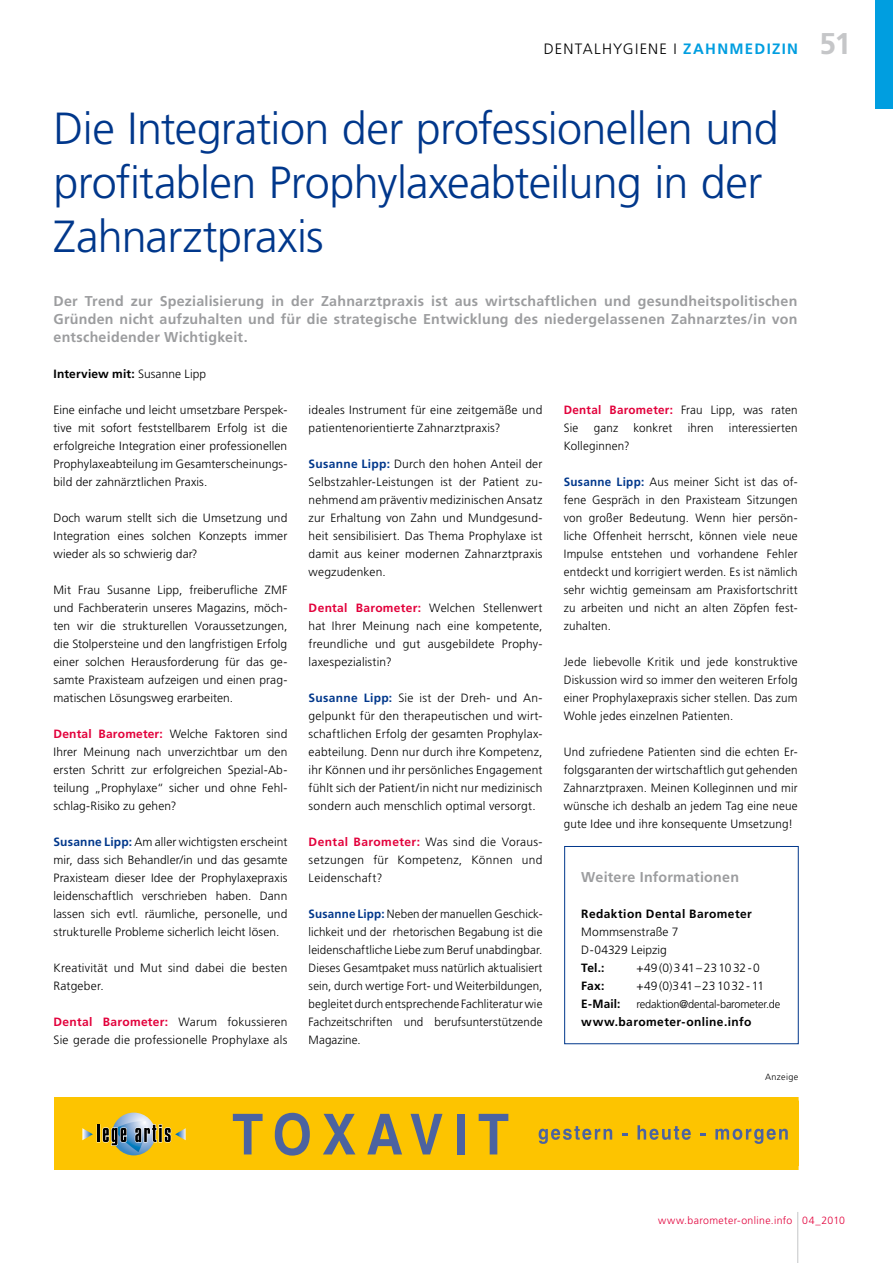
<style>
.page{position:relative;width:893px;height:1263px;background:#fff}
.page>*{position:absolute;margin:0;border:0;box-sizing:border-box;transform-origin:0 0}
.t1{font:300 45px/54px "Frutiger LT Std";letter-spacing:-.015em;color:#00378b}
.t2{font:300 15px "Frutiger LT Std";letter-spacing:.085em;color:#000}
.t3{font:700 14.25px/18px "Frutiger LT Std";letter-spacing:.02em;color:#9c9d9f;text-align:justify}
.t4{font:300 12px/18px "Frutiger LT Std";letter-spacing:.015em;color:#000;text-align:justify}
.t5{font:700 12px "Frutiger LT Std";letter-spacing:.03em;color:#000}
.t6{font:700 12px "Frutiger LT Std";letter-spacing:.01em;color:#000}
.t7{font:300 11.25px "Frutiger LT Std";letter-spacing:-.02em;color:#000}
.t8{font:300 10.5px "Frutiger LT Std";letter-spacing:.035em;color:#e2003b}
.t9{font:300 9px "Frutiger LT Std";letter-spacing:.04em;color:#000}
.s1{font-weight:700;color:#009ee0}
.s2{font-weight:700;font-size:30px;color:#c5c6c8}
.s3{font-weight:300}
.s4{font-weight:700;color:#e2003b}
.s5{font-weight:700;color:#00378b}
</style>
<div class="page">
<hr style="left:797px;top:1212px;width:1px;height:51px;background:#c5c6c8">
<div style="left:564px;top:846px;width:235px;height:198px;border:1px solid #00378b"></div>
<div style="left:54px;top:1097px;width:744px;height:73px;background:#fdc400"></div>
<svg style="left:233px;top:1114px;width:30px;height:40px"></svg>
<svg style="left:275px;top:1113px;width:35px;height:42px"></svg>
<svg style="left:323px;top:1114px;width:32px;height:40px"></svg>
<svg style="left:367px;top:1114px;width:35px;height:40px"></svg>
<svg style="left:411px;top:1114px;width:31px;height:40px"></svg>
<div style="left:457px;top:1114px;width:8px;height:40px;background:#4c63a0"></div>
<svg style="left:479px;top:1114px;width:29px;height:40px"></svg>
<svg style="left:539px;top:1126px;width:73px;height:18px"></svg>
<svg style="left:637px;top:1125px;width:54px;height:15px"></svg>
<svg style="left:715px;top:1129px;width:73px;height:15px"></svg>
<svg style="left:112px;top:1112px;width:44px;height:43px"></svg>
<svg style="left:82px;top:1128px;width:11px;height:12px"></svg>
<hr style="left:97px;top:1125px;width:3px;height:17px;background:#000">
<svg style="left:102px;top:1121px;width:84px;height:31px"></svg>
<div style="left:876px;top:0;width:17px;height:108px;background:#009ee0"></div>
<p class="t2" style="left:544px;top:40px;width:309px">DENTALHYGIENE I <span class="s1">ZAHNMEDIZIN</span> <span class="s2">51</span></p>
<h1 class="t1" style="left:54px;top:102px;width:727px">Die Integration der professionellen und profitablen Prophylaxeabteilung in der<br>Zahnarztpraxis</h1>
<p class="t3" style="left:54px;top:292px;width:745px">Der Trend zur Spezialisierung in der Zahnarztpraxis ist aus wirtschaftlichen und gesundheitspolitischen Gründen nicht aufzuhalten und für die strategische Entwicklung des niedergelassenen Zahnarztes/in von entscheidender Wichtigkeit.</p>
<p class="t6" style="left:54px;top:367px;width:154px">Interview mit: <span class="s3">Susanne Lipp</span></p>
<p class="t4" style="left:54px;top:401px;width:235px">Eine einfache und leicht umsetzbare Perspek&shy;tive mit sofort feststellbarem Erfolg ist die erfolgreiche Integration einer professionellen Prophylaxeabteilung im Gesamterscheinungs&shy;bild der zahnärztlichen Praxis.</p>
<p class="t4" style="left:54px;top:509px;width:235px">Doch warum stellt sich die Umsetzung und Integration eines solchen Konzepts immer wieder als so schwierig dar?</p>
<p class="t4" style="left:54px;top:581px;width:235px">Mit Frau Susanne Lipp, freiberufliche ZMF und Fachberaterin unseres Magazins, möch&shy;ten wir die strukturellen Voraussetzungen, die Stolpersteine und den langfristigen Erfolg einer solchen Herausforderung für das ge&shy;samte Praxisteam aufzeigen und einen prag&shy;matischen Lösungsweg erarbeiten.</p>
<p class="t4" style="left:54px;top:725px;width:235px"><span class="s4">Dental Barometer:</span> Welche Faktoren sind Ihrer Meinung nach unverzichtbar um den ersten Schritt zur erfolgreichen Spezial-Ab&shy;teilung „Prophylaxe“ sicher und ohne Fehl&shy;schlag-Risiko zu gehen?</p>
<p class="t4" style="left:54px;top:833px;width:235px"><span class="s5">Susanne Lipp:</span> Am aller wichtigsten erscheint mir, dass sich Behandler/in und das gesamte Praxisteam dieser Idee der Prophylaxepraxis leidenschaftlich verschrieben haben. Dann lassen sich evtl. räumliche, personelle, und strukturelle Probleme sicherlich leicht lösen.</p>
<p class="t4" style="left:54px;top:959px;width:235px">Kreativität und Mut sind dabei die besten<br>Ratgeber.</p>
<p class="t4" style="left:54px;top:1013px;width:235px"><span class="s4">Dental Barometer:</span> Warum fokussieren<br>Sie gerade die professionelle Prophylaxe als</p>
<p class="t4" style="left:309px;top:401px;width:235px">ideales Instrument für eine zeitgemäße und patientenorientierte Zahnarztpraxis?</p>
<p class="t4" style="left:309px;top:455px;width:235px"><span class="s5">Susanne Lipp:</span> Durch den hohen Anteil der Selbstzahler-Leistungen ist der Patient zu&shy;nehmend am präventiv medizinischen Ansatz zur Erhaltung von Zahn und Mundgesund&shy;heit sensibilisiert. Das Thema Prophylaxe ist damit aus keiner modernen Zahnarztpraxis wegzudenken.</p>
<p class="t4" style="left:309px;top:599px;width:235px"><span class="s4">Dental Barometer:</span> Welchen Stellenwert hat Ihrer Meinung nach eine kompetente, freundliche und gut ausgebildete Prophy&shy;laxespezialistin?</p>
<p class="t4" style="left:309px;top:689px;width:235px"><span class="s5">Susanne Lipp:</span> Sie ist der Dreh- und An&shy;gelpunkt für den therapeutischen und wirt&shy;schaftlichen Erfolg der gesamten Prophylax&shy;eabteilung. Denn nur durch ihre Kompetenz, ihr Können und ihr persönliches Engagement fühlt sich der Patient/in nicht nur medizinisch sondern auch menschlich optimal versorgt.</p>
<p class="t4" style="left:309px;top:833px;width:235px"><span class="s4">Dental Barometer:</span> Was sind die Voraus&shy;setzungen für Kompetenz, Können und Leidenschaft?</p>
<p class="t4" style="left:309px;top:905px;width:235px"><span class="s5">Susanne Lipp:</span> Neben der manuellen Geschick&shy;lichkeit und der rhetorischen Begabung ist die leidenschaftliche Liebe zum Beruf unabdingbar.<br>Dieses Gesamtpaket muss natürlich aktualisiert sein, durch wertige Fort- und Weiterbildungen, begleitet durch entsprechende Fachliteratur wie Fachzeitschriften und berufsunterstützende Magazine.</p>
<p class="t4" style="left:564px;top:401px;width:235px"><span class="s4">Dental Barometer:</span> Frau Lipp, was raten<br>Sie</p>
<p class="t4" style="left:594px;top:419px;width:26px">ganz</p>
<p class="t4" style="left:633px;top:419px;width:40px">konkret</p>
<p class="t4" style="left:688px;top:419px;width:27px">ihren</p>
<p class="t4" style="left:729px;top:419px;width:70px">interessierten</p>
<p class="t4" style="left:564px;top:437px;width:67px">Kolleginnen?</p>
<p class="t4" style="left:564px;top:473px;width:235px"><span class="s5">Susanne Lipp:</span> Aus meiner Sicht ist das of&shy;fene Gespräch in den Praxisteam Sitzungen von großer Bedeutung. Wenn hier persön&shy;liche Offenheit herrscht, können viele neue Impulse entstehen und vorhandene Fehler entdeckt und korrigiert werden. Es ist nämlich sehr wichtig gemeinsam am Praxisfortschritt zu arbeiten und nicht an alten Zöpfen fest&shy;zuhalten.</p>
<p class="t4" style="left:564px;top:653px;width:235px">Jede liebevolle Kritik und jede konstruktive Diskussion wird so immer den weiteren Erfolg einer Prophylaxepraxis sicher stellen. Das zum Wohle jedes einzelnen Patienten.</p>
<p class="t4" style="left:564px;top:743px;width:235px">Und zufriedene Patienten sind die echten Er&shy;folgsgaranten der wirtschaftlich gut gehenden Zahnarztpraxen. Meinen Kolleginnen und mir wünsche ich deshalb an jedem Tag eine neue gute Idee und ihre konsequente Umsetzung!</p>
<p class="t3" style="left:581px;top:868px;width:159px">Weitere Informationen</p>
<p class="t5" style="left:581px;top:907px;width:172px">Redaktion Dental Barometer</p>
<p class="t4" style="left:581px;top:923px;width:99px">Mommsenstraße 7<br>D-04329 Leipzig</p>
<p class="t5" style="left:581px;top:961px;width:25px">Tel.:</p>
<p class="t4" style="left:637px;top:959px;width:125px">+49(0)341–231032-0</p>
<p class="t5" style="left:581px;top:979px;width:25px">Fax:</p>
<p class="t4" style="left:637px;top:977px;width:129px">+49(0)341–231032-11</p>
<p class="t5" style="left:581px;top:997px;width:41px">E-Mail:</p>
<p class="t7" style="left:637px;top:998px;width:145px">redaktion@dental-barometer.de</p>
<p class="t5" style="left:581px;top:1015px;width:172px">www.barometer-online.info</p>
<p class="t9" style="left:765px;top:1072px;width:35px">Anzeige</p>
<p class="t8" style="left:658px;top:1214px;width:188px">www.barometer-online.info 04_2010</p>
</div>
